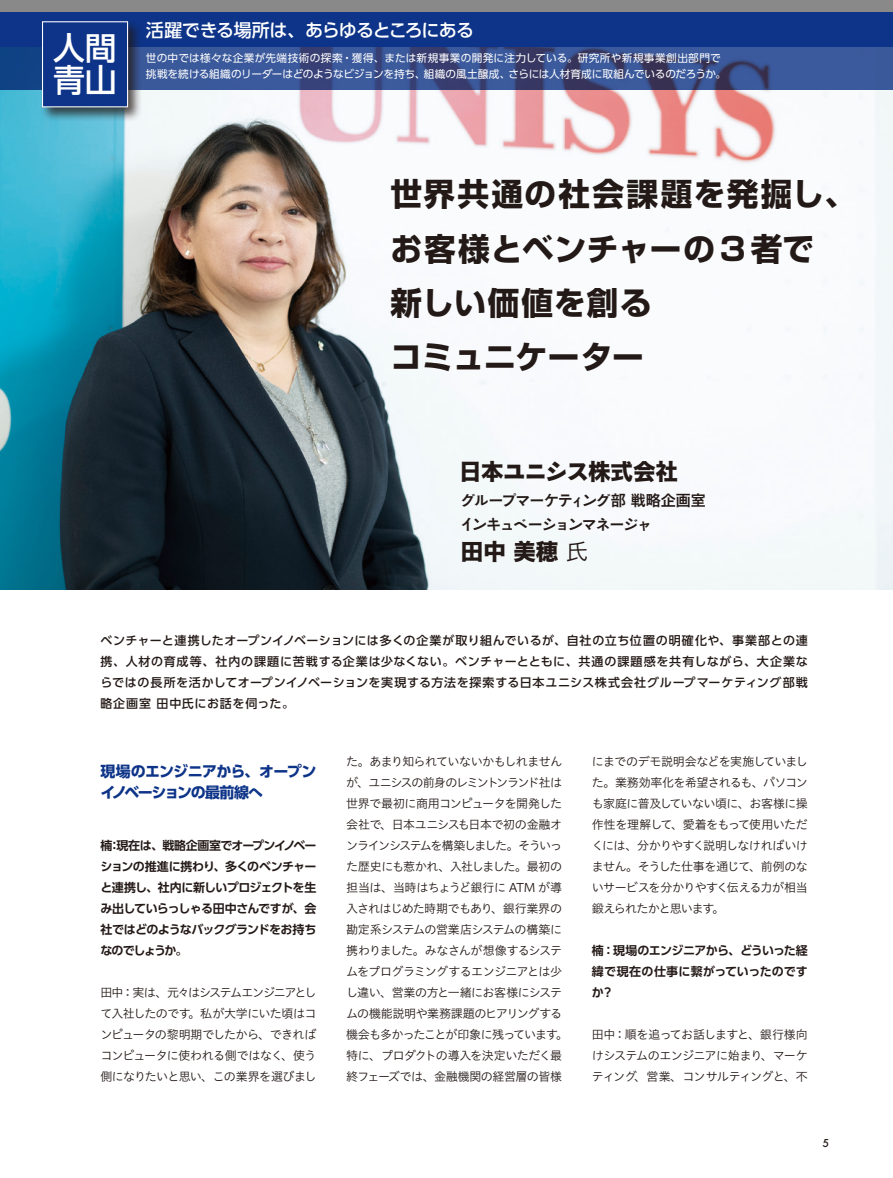
<style>
.page{position:relative;width:893px;height:1178px;background:#fff}
.page>*{position:absolute;margin:0;border:0;box-sizing:border-box;transform-origin:0 0}
.t1{font:500 31.95px/32px "UD Shin Go Pro";color:#fff}
.t2{font:700 31.65px/54px "Shin Go Pro";letter-spacing:.04em;color:#231916}
.t3{font:22.5px "Hira Sans Old Std W8";letter-spacing:-.02em;color:#231916}
.t4{font:500 18px "UD Shin Go Pro";letter-spacing:-.045em;color:#fff}
.t5{font:15px/24px "Hira Sans Old Std W6";letter-spacing:-.075em;color:#231916}
.t6{font:700 15px/21px "UD Shin Go Pro";letter-spacing:-.055em;color:#0d3488}
.t7{font:12px/21px "Hiragino UD Sans Std W3";letter-spacing:-.055em;color:#231916;text-align:justify}
.t8{font:500 12px/21px "UD Shin Go Pro";letter-spacing:.055em;color:#231916;text-align:justify}
.t9{font:700 12px/21px "UD Shin Go Pro De";letter-spacing:-.05em;color:#231916;text-align:justify}
.t10{font:500 12px "Futura";color:#231916}
.t11{font:10.65px/15.9px "UD Shin Go Pro";letter-spacing:.01em;color:#fff}
.s1{font-family:"Hira Kaku Std W3"}
</style>
<div class="page">
<img style="left:0;top:89px;width:893px;height:500px">
<div style="left:0;top:0;width:893px;height:21px;background:#898989"></div>
<div style="left:0;top:13px;width:893px;height:34px;background:#0d3488"></div>
<svg style="left:0;top:47px;width:893px;height:42px;background:#37508d"></svg>
<div style="left:40px;top:19px;width:102px;height:103px;background:#231916;opacity:.75"></div>
<div style="left:43px;top:22px;width:85px;height:85px;background:#0d3488"></div>
<div style="left:42px;top:21px;width:86px;height:86px;border:1px solid #fff"></div>
<h1 class="t1" style="left:53px;top:31px;width:65px">人間青山</h1>
<h3 class="t4" style="left:146px;top:15px;width:330px">活躍できる場所は、あらゆるところにある</h3>
<p class="t11" style="left:146px;top:50px;width:582px">世の中では様々な企業が先端技術の探索・獲得、または新規事業の開発に注力している。研究所や新規事業創出部門で挑戦を続ける組織のリーダーはどのようなビジョンを持ち、組織の風土醸成、さらには人材育成に取組んでいるのだろうか。</p>
<h2 class="t2" style="left:391px;top:164px;width:467px">世界共通の社会課題を発掘し、お客様とベンチャーの3者で<br>新しい価値を創る<br>コミュニケーター</h2>
<h3 class="t3" style="left:459px;top:459px;width:220px">日本ユニシス株式会社</h3>
<p class="t5" style="left:460px;top:488px;width:247px">グループマーケティング部 戦略企画室インキュベーションマネージャ</p>
<h3 class="t3" style="left:461px;top:539px;width:129px">田中 美穂<span class="s1">氏</span></h3>
<p class="t8" style="left:100px;top:629px;width:709px">ベンチャーと連携したオープンイノベーションには多くの企業が取り組んでいるが、自社の立ち位置の明確化や、事業部との連携、人材の育成等、社内の課題に苦戦する企業は少なくない。ベンチャーとともに、共通の課題感を共有しながら、大企業ならではの長所を活かしてオープンイノベーションを実現する方法を探索する日本ユニシス株式会社グループマーケティング部戦略企画室 田中氏にお話を伺った。</p>
<p class="t6" style="left:100px;top:761px;width:217px">現場のエンジニアから、オープンイノベーションの最前線へ</p>
<p class="t9" style="left:100px;top:834px;width:217px">楠：現在は、戦略企画室でオープンイノベーションの推進に携わり、多くのベンチャーと連携し、社内に新しいプロジェクトを生み出していらっしゃる田中さんですが、会社ではどのようなバックグランドをお持ちなのでしょうか。</p>
<p class="t7" style="left:100px;top:981px;width:218px">田中：実は、元々はシステムエンジニアとして入社したのです。私が大学にいた頃はコンピュータの黎明期でしたから、できればコンピュータに使われる側ではなく、使う側になりたいと思い、この業界を選びまし</p>
<p class="t7" style="left:346px;top:750px;width:223px;text-align:left">た。あまり知られていないかもしれませんが、ユニシスの前身のレミントンランド社は世界で最初に商用コンピュータを開発した会社で、日本ユニシスも日本で初の金融オンラインシステムを構築しました。そういった歴史にも惹かれ、入社しました。最初の担当は、当時はちょうど銀行に ATM が導入されはじめた時期でもあり、銀行業界の勘定系システムの営業店システムの構築に携わりました。みなさんが想像するシステムをプログラミングするエンジニアとは少し違い、営業の方と一緒にお客様にシステムの機能説明や業務課題のヒアリングする機会も多かったことが印象に残っています。特に、プロダクトの導入を決定いただく最終フェーズでは、金融機関の経営層の皆様</p>
<p class="t7" style="left:592px;top:750px;width:218px">にまでのデモ説明会などを実施していました。業務効率化を希望されるも、パソコンも家庭に普及していない頃に、お客様に操作性を理解して、愛着をもって使用いただくには、分かりやすく説明しなければいけません。そうした仕事を通じて、前例のないサービスを分かりやすく伝える力が相当鍛えられたかと思います。</p>
<p class="t9" style="left:592px;top:939px;width:217px">楠：現場のエンジニアから、どういった経緯で現在の仕事に繋がっていったのですか？</p>
<p class="t7" style="left:592px;top:1023px;width:218px">田中：順を追ってお話しますと、銀行様向けシステムのエンジニアに始まり、マーケティング、営業、コンサルティングと、不</p>
<p class="t10" style="left:822px;top:1134px;width:8px">5</p>
</div>
